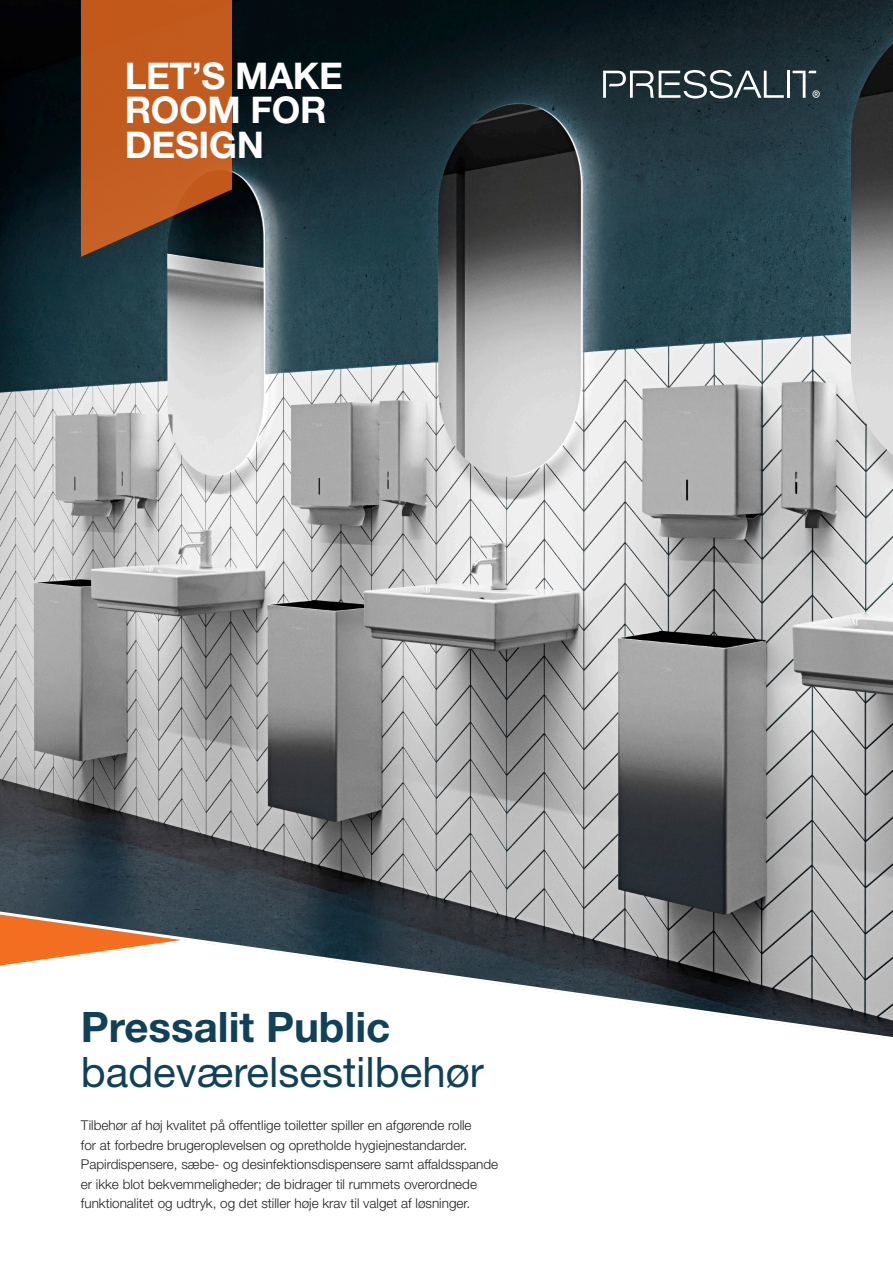
<style>
.page{position:relative;width:893px;height:1263px;background:#fff}
.page>*{position:absolute;margin:0;border:0;box-sizing:border-box;transform-origin:0 0}
.Overskrift_tekst{font:42px "Helvetica Neue LT Std";color:#114157}
.Overskrift_tekst-2{font:700 42px "Helvetica Neue LT Std";color:#114157}
.t1{font:700 36.75px/34.2px "Helvetica Neue LT Std";letter-spacing:-.01em;color:#fff}
.t2{font:300 13.5px/19.5px "Helvetica Neue LT Std";color:#231f20}
</style>
<div class="page">
<img style="left:0;top:0;width:893px;height:891px">
<svg style="left:0;top:891px;width:893px;height:149px"></svg>
<svg style="left:603px;top:70px;width:239px;height:42px;background:#415157"></svg>
<svg style="left:81px;top:0;width:151px;height:257px;background:#ab5320"></svg>
<p class="t1" style="left:125px;top:58px;width:220px">LET’S MAKE<br>ROOM FOR<br>DESIGN</p>
<p class="Overskrift_tekst-2" style="left:81px;top:1001px;width:311px">Pressalit Public</p>
<p class="Overskrift_tekst" style="left:81px;top:1047px;width:404px">badeværelsestilbehør</p>
<p class="t2" style="left:81px;top:1115px;width:419px">Tilbehør af høj kvalitet på offentlige toiletter spiller en afgørende rolle<br>for at forbedre brugeroplevelsen og opretholde hygiejnestandarder.<br>Papirdispensere, sæbe- og desinfektionsdispensere samt affaldsspande er ikke blot bekvemmeligheder; de bidrager til rummets overordnede funktionalitet og udtryk, og det stiller høje krav til valget af løsninger.</p>
</div>
